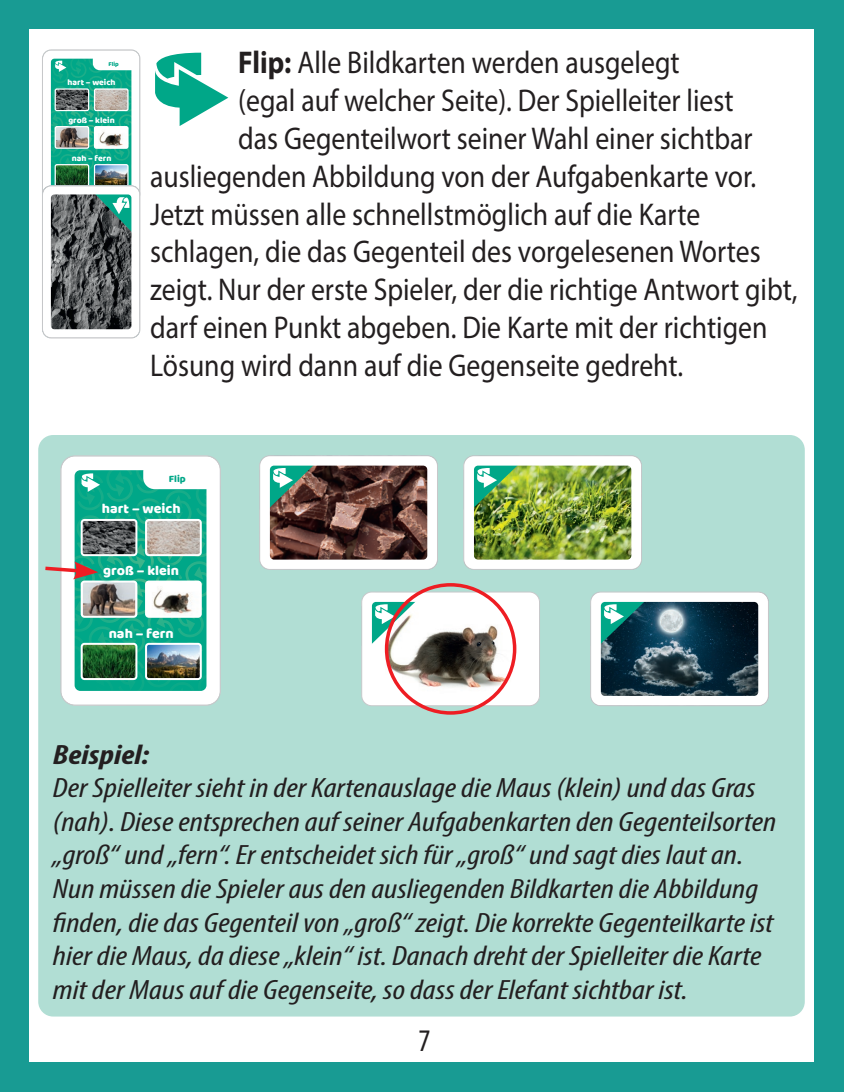
<style>
.page{position:relative;width:844px;height:1092px;background:#fff}
.page>*{position:absolute;margin:0;border:0;box-sizing:border-box;transform-origin:0 0}
.t1{font:31.5px "Myriad Pro";color:#231f20;scale:.88 1}
.t2{font:condensed 31.5px "Myriad Pro";color:#231f20}
.t3{font:italic condensed 28px/33.6px "Myriad Pro";color:#231f20;scale:1.2 1}
.t4{font:italic 700 condensed 28px "Myriad Pro";color:#231f20;scale:1.2 1}
.t5{font:14px "Baloo Thambi";color:#fff}
.t6{font:10.15px "Baloo Thambi";color:#00a788}
.t7{font:8.75px "Baloo Thambi";color:#fff}
.t8{font:6.3px "Baloo Thambi";color:#00a788}
.s1{font-weight:700}
</style>
<div class="page">
<div style="left:0;top:0;width:843px;height:1091px;background:#189b93"></div>
<div style="left:30px;top:29px;width:784px;height:1032px;background:#fff"></div>
<div style="left:38px;top:435px;width:766px;height:581px;background:#b1ded4;border-radius:15px"></div>
<svg style="left:155px;top:53px;width:73px;height:73px"></svg>
<svg style="left:592px;top:593px;width:176px;height:112px;background:#57727c"></svg>
<div style="left:590px;top:591px;width:178px;height:115px;border:1px solid #c7c8ca;border-radius:10px"></div>
<svg style="left:260px;top:456px;width:177px;height:113px;background:#816f69"></svg>
<div style="left:259px;top:455px;width:178px;height:114px;border:1px solid #c7c8ca;border-radius:10px"></div>
<img style="left:465px;top:456px;width:176px;height:113px">
<div style="left:463px;top:455px;width:178px;height:114px;border:1px solid #c7c8ca;border-radius:10px"></div>
<svg style="left:363px;top:593px;width:176px;height:112px;background:#cfcac7"></svg>
<div style="left:361px;top:591px;width:178px;height:115px;border:1px solid #c7c8ca;border-radius:10px"></div>
<div style="left:385px;top:583px;width:131px;height:131px;border:4px solid #ee1d23;border-radius:50%"></div>
<svg style="left:42px;top:50px;width:98px;height:288px"></svg>
<div style="left:42px;top:185px;width:98px;height:153px;border:1px solid #c7c8ca;border-radius:9px"></div>
<img style="left:45px;top:456px;width:175px;height:249px">
<p class="t8" style="left:108px;top:59px;width:12px">Flip</p>
<p class="t7" style="left:67px;top:75px;width:50px">hart – weich</p>
<p class="t7" style="left:68px;top:113px;width:48px">groß – klein</p>
<p class="t7" style="left:72px;top:152px;width:41px">nah – fern</p>
<p class="t1" style="left:238px;top:43px;width:503px"><span class="s1">Flip:</span> Alle Bildkarten werden ausgelegt</p>
<p class="t1" style="left:238px;top:81px;width:564px">(egal auf welcher Seite). Der Spielleiter liest</p>
<p class="t1" style="left:238px;top:119px;width:585px">das Gegenteilwort seiner Wahl einer sichtbar</p>
<p class="t1" style="left:150px;top:157px;width:690px">ausliegenden Abbildung von der Aufgabenkarte vor.</p>
<p class="t1" style="left:150px;top:194px;width:626px">Jetzt müssen alle schnellstmöglich auf die Karte</p>
<p class="t1" style="left:150px;top:232px;width:695px">schlagen, die das Gegenteil des vorgelesenen Wortes</p>
<p class="t1" style="left:150px;top:270px;width:737px">zeigt. Nur der erste Spieler, der die richtige Antwort gibt,</p>
<p class="t1" style="left:150px;top:308px;width:703px">darf einen Punkt abgeben. Die Karte mit der richtigen</p>
<p class="t1" style="left:150px;top:346px;width:607px">Lösung wird dann auf die Gegenseite gedreht.</p>
<p class="t6" style="left:169px;top:471px;width:18px">Flip</p>
<p class="t5" style="left:102px;top:498px;width:80px">hart – weich</p>
<p class="t5" style="left:103px;top:560px;width:77px">groß – klein</p>
<p class="t5" style="left:109px;top:623px;width:67px">nah – fern</p>
<p class="t4" style="left:53px;top:736px;width:82px">Beispiel:</p>
<p class="t3" style="left:53px;top:770px;width:604px">Der Spielleiter sieht in der Kartenauslage die Maus (klein) und das Gras (nah). Diese entsprechen auf seiner Aufgabenkarten den Gegenteilsorten „groß“ und „fern“. Er entscheidet sich für „groß“ und sagt dies laut an.<br>Nun müssen die Spieler aus den ausliegenden Bildkarten die Abbildung finden, die das Gegenteil von „groß“ zeigt. Die korrekte Gegenteilkarte ist hier die Maus, da diese „klein“ ist. Danach dreht der Spielleiter die Karte mit der Maus auf die Gegenseite, so dass der Elefant sichtbar ist.</p>
<p class="t2" style="left:418px;top:1020px;width:14px">7</p>
</div>
